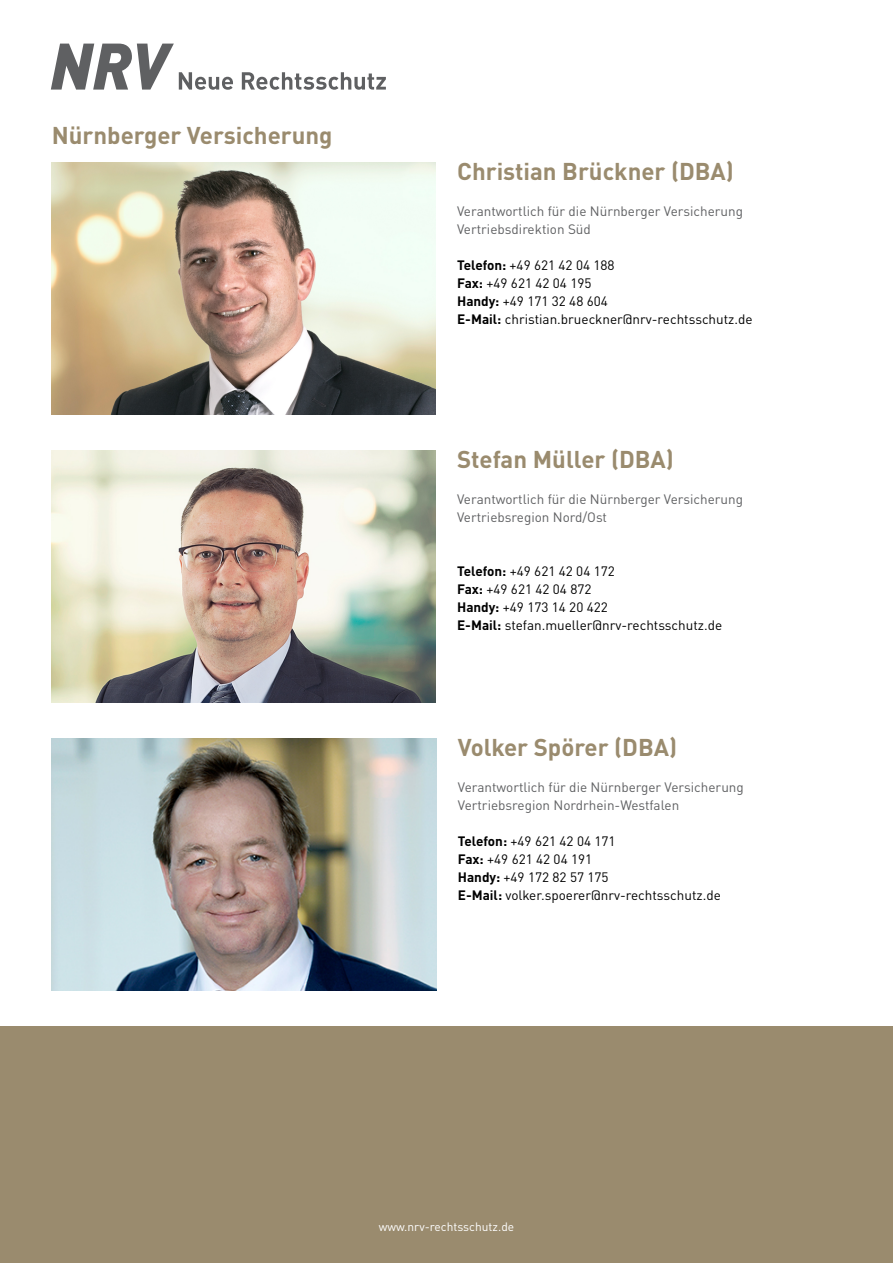
<style>
.page{position:relative;width:893px;height:1263px;background:#fff}
.page>*{position:absolute;margin:0;border:0;box-sizing:border-box;transform-origin:0 0}
.t1{font:700 24px "DINOT";color:#9a8b6e}
.t2{font:13.5px/18px "DINOT";color:#000}
.t3{font:13.5px/18px "DINOT";color:#5f6062}
.t4{font:12px "DINOT";color:#fff}
.s1{font-weight:700}
</style>
<div class="page">
<div style="left:0;top:1026px;width:893px;height:237px;background:#9a8b6e"></div>
<img style="left:51px;top:162px;width:385px;height:252px">
<img style="left:51px;top:451px;width:385px;height:252px">
<img style="left:52px;top:738px;width:385px;height:252px">
<svg style="left:51px;top:44px;width:335px;height:46px"></svg>
<h1 class="t1" style="left:52px;top:120px;width:282px">Nürnberger Versicherung</h1>
<h1 class="t1" style="left:457px;top:156px;width:278px">Christian Brückner (DBA)</h1>
<p class="t3" style="left:457px;top:202px;width:287px">Verantwortlich für die Nürnberger Versicherung<br>Vertriebsdirektion Süd</p>
<p class="t2" style="left:457px;top:256px;width:297px"><span class="s1">Telefon:</span> +49 621 42 04 188<br><span class="s1">Fax:</span> +49 621 42 04 195<br><span class="s1">Handy:</span> +49 171 32 48 604<br><span class="s1">E-Mail:</span> christian.brueckner@nrv-rechtsschutz.de</p>
<h1 class="t1" style="left:457px;top:444px;width:218px">Stefan Müller (DBA)</h1>
<p class="t3" style="left:457px;top:490px;width:287px">Verantwortlich für die Nürnberger Versicherung<br>Vertriebsregion Nord/Ost</p>
<p class="t2" style="left:457px;top:562px;width:267px"><span class="s1">Telefon:</span> +49 621 42 04 172<br><span class="s1">Fax:</span> +49 621 42 04 872<br><span class="s1">Handy:</span> +49 173 14 20 422<br><span class="s1">E-Mail:</span> stefan.mueller@nrv-rechtsschutz.de</p>
<h1 class="t1" style="left:458px;top:732px;width:221px">Volker Spörer (DBA)</h1>
<p class="t3" style="left:458px;top:778px;width:287px">Verantwortlich für die Nürnberger Versicherung<br>Vertriebsregion Nordrhein-Westfalen</p>
<p class="t2" style="left:458px;top:832px;width:264px"><span class="s1">Telefon:</span> +49 621 42 04 171<br><span class="s1">Fax:</span> +49 621 42 04 191<br><span class="s1">Handy:</span> +49 172 82 57 175<br><span class="s1">E-Mail:</span> volker.spoerer@nrv-rechtsschutz.de</p>
<p class="t4" style="left:379px;top:1219px;width:137px">www.nrv-rechtsschutz.de</p>
</div>
